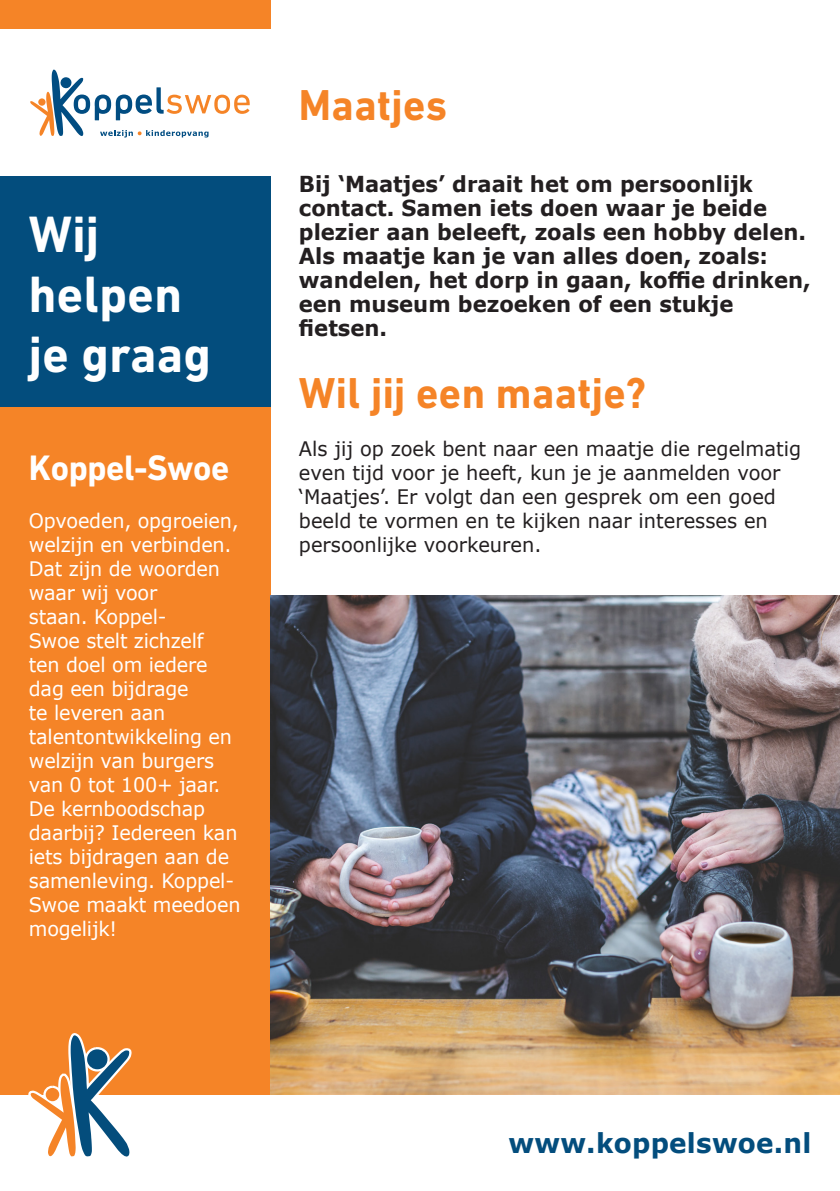
<style>
.page{position:relative;width:840px;height:1191px;background:#fff}
.page>*{position:absolute;margin:0;border:0;box-sizing:border-box;transform-origin:0 0}
.t1{font:700 52px/60px "DIN Next W1 G";letter-spacing:.01em;color:#fff;scale:.96 1}
.Body{font:700 44px "DIN Next W1 G";letter-spacing:.01em;color:#f58427;scale:.96 1}
.Body-2{font:700 36px "DIN Next W1 G";letter-spacing:-.01em;color:#fff;scale:.96 1}
.t2{font:700 27.2px "Verdana";letter-spacing:.01em;color:#034d7d;scale:.96 1}
.Body-3{font:700 22px/24px "Verdana";color:#231f20;scale:.96 1}
.Body-4{font:20px/24px "Verdana";letter-spacing:-.01em;color:#fff;scale:.96 1}
.Body-5{font:20px/24px "Verdana";color:#231f20}
</style>
<div class="page">
<div style="left:0;top:407px;width:270px;height:687px;background:#f58427"></div>
<div style="left:0;top:0;width:270px;height:28px;background:#f58427"></div>
<svg style="left:30px;top:70px;width:219px;height:67px"></svg>
<div style="left:0;top:177px;width:270px;height:230px;background:#034d7d"></div>
<svg style="left:28px;top:1033px;width:104px;height:124px"></svg>
<img style="left:270px;top:595px;width:569px;height:499px">
<p class="t1" style="left:29px;top:204px;width:161px">Wij helpen</p>
<p class="t1" style="left:29px;top:324px;width:191px">je graag</p>
<p class="Body-2" style="left:29px;top:447px;width:210px">Koppel-Swoe</p>
<p class="Body-4" style="left:29px;top:509px;width:222px">Opvoeden, opgroeien, welzijn en verbinden.<br>Dat zijn de woorden waar wij voor<br>staan. Koppel-<br>Swoe stelt zichzelf<br>ten doel om iedere dag een bijdrage<br>te leveren aan talentontwikkeling en welzijn van burgers van 0 tot 100+ jaar.<br>De kernboodschap daarbij? Iedereen kan iets bijdragen aan de samenleving. Koppel-<br>Swoe maakt meedoen mogelijk!</p>
<p class="Body" style="left:299px;top:79px;width:156px">Maatjes</p>
<p class="Body-3" style="left:299px;top:172px;width:534px">Bij ‘Maatjes’ draait het om persoonlijk contact. Samen iets doen waar je beide plezier aan beleeft, zoals een hobby delen.<br>Als maatje kan je van alles doen, zoals: wandelen, het dorp in gaan, koffie drinken, een museum bezoeken of een stukje fietsen.</p>
<p class="Body" style="left:299px;top:367px;width:363px">Wil jij een maatje?</p>
<p class="Body-5" style="left:299px;top:437px;width:503px">Als jij op zoek bent naar een maatje die regelmatig even tijd voor je heeft, kun je je aanmelden voor ‘Maatjes’. Er volgt dan een gesprek om een goed beeld te vormen en te kijken naar interesses en persoonlijke voorkeuren.</p>
<p class="t2" style="left:508px;top:1123px;width:317px">www.koppelswoe.nl</p>
</div>
